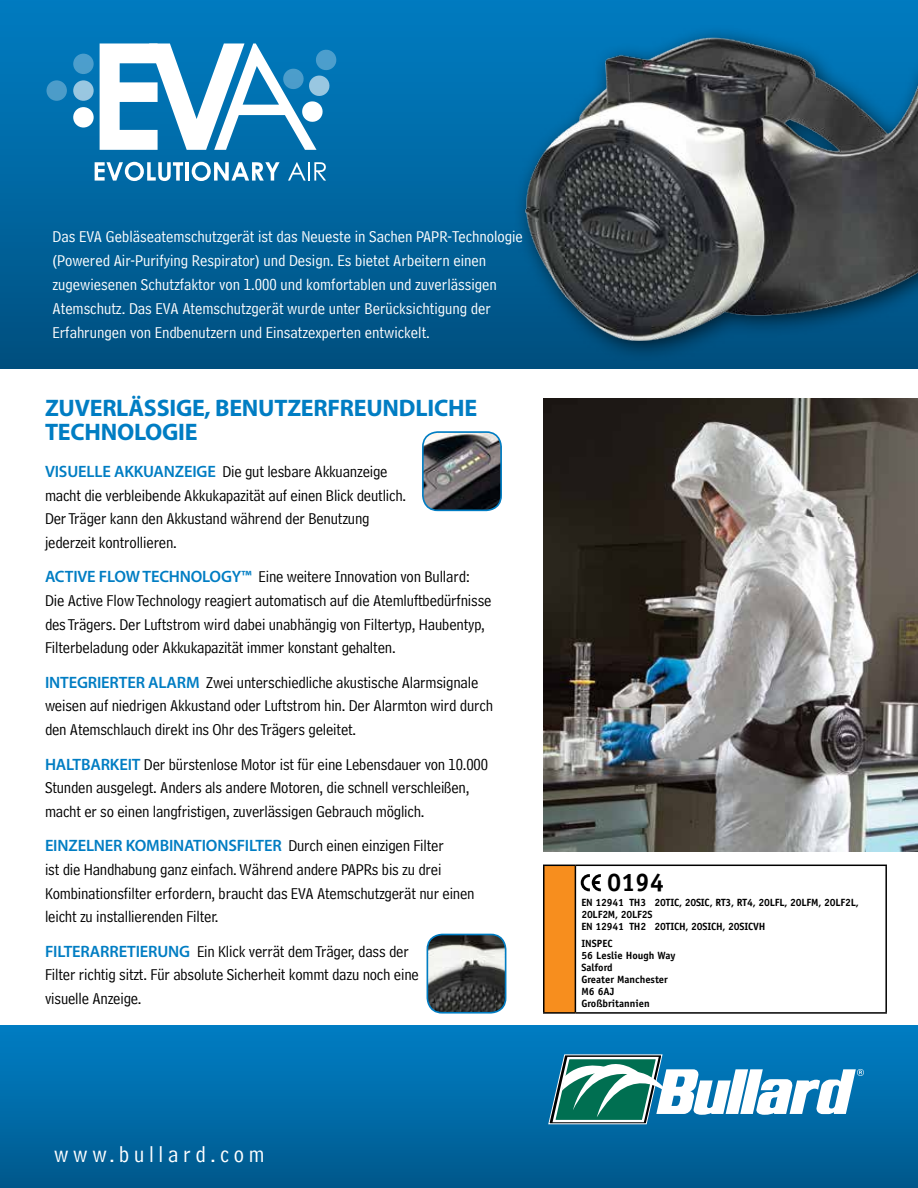
<style>
.page{position:relative;width:918px;height:1188px;background:#fff}
.page>*{position:absolute;margin:0;border:0;box-sizing:border-box;transform-origin:0 0}
.t1{font:700 25.5px "Officina Sans";color:#000}
.t2{font:700 24px/23.5px "Myriad Pro";letter-spacing:-.01em;color:#007dc3}
.t3{font:23.25px "Bell Centennial Address";letter-spacing:.2em;color:#fff}
.t4{font:16.5px/23.7px "Bell Centennial Address";letter-spacing:-.01em;color:#000}
.t5{font:16.5px/24px "Bell Centennial Address";color:#fff}
.t6{font:600 16.5px "Myriad Pro";letter-spacing:-.01em;color:#007dc3}
.t7{font:700 10.5px/12px "Officina Sans";letter-spacing:-.02em;color:#000}
.t8{font:700 10.5px/12px "Officina Sans";color:#000}
.s1{font-family:"Myriad Pro";font-weight:600;color:#007dc3}
.s2{font-family:"Bell Centennial Address";font-weight:400;color:#000}
</style>
<div class="page">
<div style="left:0;top:1025px;width:918px;height:163px;background:linear-gradient(to bottom,#007ec5,#00598c)"></div>
<div style="left:0;top:0;width:918px;height:369px;background:linear-gradient(to bottom,#007dc3,#005080)"></div>
<svg style="left:548px;top:1054px;width:316px;height:71px"></svg>
<svg style="left:95px;top:162px;width:88px;height:19px"></svg>
<hr style="left:185px;top:162px;width:4px;height:19px;background:#fff">
<svg style="left:192px;top:162px;width:88px;height:19px"></svg>
<svg style="left:288px;top:162px;width:38px;height:19px"></svg>
<svg style="left:73px;top:80px;width:21px;height:21px"></svg>
<div style="left:73px;top:107px;width:21px;height:21px;background:#fff;border-radius:50%"></div>
<div style="left:73px;top:54px;width:21px;height:20px;background:#4c9ecc;border-radius:50%"></div>
<div style="left:46px;top:80px;width:21px;height:21px;background:#4c9cc9;border-radius:50%"></div>
<svg style="left:100px;top:44px;width:236px;height:106px"></svg>
<img style="left:543px;top:398px;width:375px;height:453px">
<img style="left:424px;top:433px;width:77px;height:77px">
<div style="left:422px;top:431px;width:80px;height:80px;border:2px solid #007dc3;border-radius:15px"></div>
<img style="left:427px;top:934px;width:79px;height:78px">
<div style="left:427px;top:934px;width:79px;height:80px;border:2px solid #007dc3;border-radius:15px"></div>
<div style="left:513px;top:25px;width:405px;height:337px;background:#005080"></div>
<img style="left:514px;top:24px;width:404px;height:330px">
<div style="left:544px;top:865px;width:31px;height:148px;background:#f78e1e"></div>
<hr style="left:543px;top:865px;width:32px;height:1px;background:#000">
<hr style="left:543px;top:866px;width:1px;height:146px;background:#000">
<hr style="left:575px;top:865px;width:312px;height:1px;background:#000">
<hr style="left:575px;top:866px;width:1px;height:146px;background:#000">
<hr style="left:885px;top:866px;width:2px;height:146px;background:#000">
<hr style="left:543px;top:1012px;width:32px;height:2px;background:#000">
<hr style="left:575px;top:1012px;width:312px;height:2px;background:#000">
<svg style="left:581px;top:874px;width:20px;height:17px"></svg>
<p class="t5" style="left:52px;top:224px;width:472px">Das EVA Gebläseatemschutzgerät ist das Neueste in Sachen PAPR-Technologie (Powered Air-Purifying Respirator) und Design. Es bietet Arbeitern einen zugewiesenen Schutzfaktor von 1.000 und komfortablen und zuverlässigen Atemschutz. Das EVA Atemschutzgerät wurde unter Berücksichtigung der Erfahrungen von Endbenutzern und Einsatzexperten entwickelt.</p>
<h2 class="t2" style="left:45px;top:396px;width:434px">ZUVERLÄSSIGE, BENUTZERFREUNDLICHE<br>TECHNOLOGIE</h2>
<p class="t4" style="left:45px;top:460px;width:363px"><span class="s1">VISUELLE AKKUANZEIGE</span> Die gut lesbare Akkuanzeige macht die verbleibende Akkukapazität auf einen Blick deutlich.<br>Der Träger kann den Akkustand während der Benutzung jederzeit kontrollieren.</p>
<p class="t4" style="left:45px;top:565px;width:448px"><span class="s1">ACTIVE FLOW TECHNOLOGY™</span> Eine weitere Innovation von Bullard:<br>Die Active Flow Technology reagiert automatisch auf die Atemluftbedürfnisse des Trägers. Der Luftstrom wird dabei unabhängig von Filtertyp, Haubentyp, Filterbeladung oder Akkukapazität immer konstant gehalten.</p>
<p class="t4" style="left:45px;top:671px;width:450px"><span class="s1">INTEGRIERTER ALARM</span> Zwei unterschiedliche akustische Alarmsignale weisen auf niedrigen Akkustand oder Luftstrom hin. Der Alarmton wird durch den Atemschlauch direkt ins Ohr des Trägers geleitet.</p>
<p class="t4" style="left:45px;top:752px;width:445px"><span class="s1">HALTBARKEIT</span> Der bürstenlose Motor ist für eine Lebensdauer von 10.000<br>Stunden ausgelegt. Anders als andere Motoren, die schnell verschleißen, macht er so einen langfristigen, zuverlässigen Gebrauch möglich.</p>
<p class="t6" style="left:45px;top:835px;width:400px">EINZELNER KOMBINATIONSFILTER <span class="s2">Durch einen einzigen Filter</span></p>
<p class="t4" style="left:45px;top:858px;width:431px">ist die Handhabung ganz einfach. Während andere PAPRs bis zu drei<br>Kombinationsfilter erfordern, braucht das EVA Atemschutzgerät nur einen leicht zu installierenden Filter.</p>
<p class="t4" style="left:45px;top:939px;width:375px"><span class="s1">FILTERARRETIERUNG</span> Ein Klick verrät dem Träger, dass der<br>Filter richtig sitzt. Für absolute Sicherheit kommt dazu noch eine visuelle Anzeige.</p>
<h3 class="t3" style="left:54px;top:1141px;width:212px">www.bullard.com</h3>
<h1 class="t1" style="left:607px;top:867px;width:58px">0194</h1>
<p class="t7" style="left:581px;top:896px;width:279px">EN 12941 TH3 20TIC, 20SIC, RT3, RT4, 20LFL, 20LFM, 20LF2L,<br>20LF2M, 20LF2S<br>EN 12941 TH2 20TICH, 20SICH, 20SICVH</p>
<p class="t8" style="left:581px;top:937px;width:96px">INSPEC<br>56 Leslie Hough Way<br>Salford<br>Greater Manchester<br>M6 6AJ<br>Großbritannien</p>
</div>
